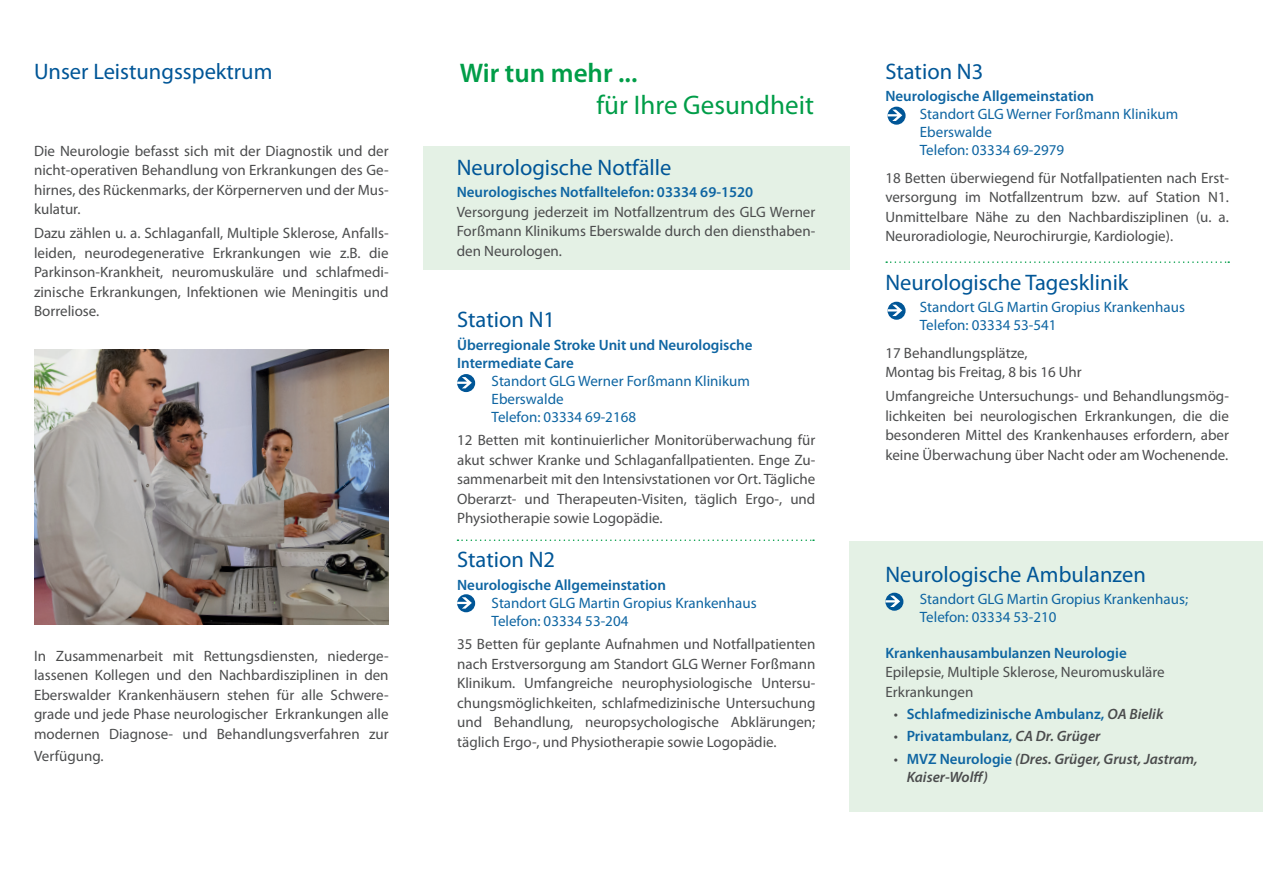
<style>
.page{position:relative;width:1263px;height:893px;background:#fff}
.page>*{position:absolute;margin:0;border:0;box-sizing:border-box;transform-origin:0 0}
.t1{font:27px "Myriad Pro";color:#009d48}
.t2{font:600 27px "Myriad Pro";color:#009d48}
.t3{font:22.5px "Myriad Pro";color:#005697}
.t4{font:15px/19.5px "Myriad Pro";color:#4b4c4d;text-align:justify}
.t5{font:15px/18px "Myriad Pro";color:#0e65a2}
.t6{font:600 15px/18px "Myriad Pro";color:#0e65a2}
.t7{font:italic 600 15px/18px "Myriad Pro";color:#4b4c4d}
.s1{font-weight:400;color:#4b4c4d}
.s2{font-style:italic;color:#4b4c4d}
.s3{font-weight:400;font-style:normal}
.s4{font-style:normal;color:#0e65a2}
</style>
<div class="page">
<div style="left:849px;top:541px;width:414px;height:270px;background:#e4f1e5"></div>
<div style="left:423px;top:147px;width:426px;height:123px;background:#e4f1e5"></div>
<img style="left:34px;top:350px;width:355px;height:274px">
<svg style="left:457px;top:539px;width:357px;height:2px"></svg>
<svg style="left:886px;top:261px;width:343px;height:2px"></svg>
<svg style="left:457px;top:374px;width:18px;height:18px"></svg>
<svg style="left:457px;top:377px;width:15px;height:11px"></svg>
<div style="left:457px;top:594px;width:18px;height:18px;background:#005697;border-radius:50%"></div>
<svg style="left:457px;top:597px;width:15px;height:12px"></svg>
<svg style="left:887px;top:107px;width:18px;height:18px"></svg>
<svg style="left:887px;top:110px;width:15px;height:11px"></svg>
<svg style="left:887px;top:302px;width:18px;height:18px"></svg>
<svg style="left:887px;top:305px;width:15px;height:11px"></svg>
<div style="left:885px;top:593px;width:18px;height:18px;background:#005697;border-radius:50%"></div>
<svg style="left:885px;top:596px;width:15px;height:11px"></svg>
<h2 class="t3" style="left:34px;top:57px;width:240px">Unser Leistungsspektrum</h2>
<p class="t4" style="left:34px;top:141px;width:356px">Die Neurologie befasst sich mit der Diagnostik und der nicht-operativen Behandlung von Erkrankungen des Ge&shy;hirnes, des Rückenmarks, der Körpernerven und der Mus&shy;kulatur.</p>
<p class="t4" style="left:34px;top:223px;width:356px">Dazu zählen u. a. Schlaganfall, Multiple Sklerose, Anfalls&shy;leiden, neurodegenerative Erkrankungen wie z.B. die Parkinson-Krankheit, neuromuskuläre und schlafmedi&shy;zinische Erkrankungen, Infektionen wie Meningitis und Borreliose.</p>
<p class="t4" style="left:34px;top:646px;width:356px">In Zusammenarbeit mit Rettungsdiensten, niederge&shy;lassenen Kollegen und den Nachbardisziplinen in den Eberswalder Krankenhäusern stehen für alle Schwere&shy;grade und jede Phase neurologischer Erkrankungen alle modernen Diagnose- und Behandlungsverfahren zur</p>
<p class="t4" style="left:34px;top:746px;width:71px">Verfügung.</p>
<h1 class="t2" style="left:460px;top:56px;width:179px">Wir tun mehr ...</h1>
<h1 class="t1" style="left:596px;top:89px;width:219px">für Ihre Gesundheit</h1>
<h2 class="t3" style="left:457px;top:154px;width:216px">Neurologische Notfälle</h2>
<p class="t6" style="left:457px;top:183px;width:298px">Neurologisches Notfalltelefon: 03334 69-1520</p>
<p class="t4" style="left:457px;top:202px;width:360px">Versorgung jederzeit im Notfallzentrum des GLG Werner Forßmann Klinikums Eberswalde durch den diensthaben&shy;den Neurologen.</p>
<h2 class="t3" style="left:457px;top:306px;width:99px">Station N1</h2>
<p class="t6" style="left:457px;top:335px;width:297px">Überregionale Stroke Unit und Neurologische<br>Intermediate Care</p>
<p class="t5" style="left:492px;top:371px;width:260px">Standort GLG Werner Forßmann Klinikum<br>Eberswalde<br>Telefon: 03334 69-2168</p>
<p class="t4" style="left:457px;top:430px;width:360px">12 Betten mit kontinuierlicher Monitorüberwachung für akut schwer Kranke und Schlaganfallpatienten. Enge Zu&shy;sammenarbeit mit den Intensivstationen vor Ort. Tägliche Oberarzt- und Therapeuten-Visiten, täglich Ergo-, und Physiotherapie sowie Logopädie.</p>
<h2 class="t3" style="left:457px;top:546px;width:99px">Station N2</h2>
<p class="t6" style="left:457px;top:575px;width:210px">Neurologische Allgemeinstation</p>
<p class="t5" style="left:492px;top:593px;width:267px">Standort GLG Martin Gropius Krankenhaus<br>Telefon: 03334 53-204</p>
<p class="t4" style="left:457px;top:634px;width:360px">35 Betten für geplante Aufnahmen und Notfallpatienten nach Erstversorgung am Standort GLG Werner Forßmann Klinikum. Umfangreiche neurophysiologische Untersu&shy;chungsmöglichkeiten, schlafmedizinische Untersuchung und Behandlung, neuropsychologische Abklärungen; täglich Ergo-, und Physiotherapie sowie Logopädie.</p>
<h2 class="t3" style="left:885px;top:57px;width:99px">Station N3</h2>
<p class="t6" style="left:885px;top:86px;width:210px">Neurologische Allgemeinstation</p>
<p class="t5" style="left:920px;top:105px;width:260px">Standort GLG Werner Forßmann Klinikum<br>Eberswalde<br>Telefon: 03334 69-2979</p>
<p class="t4" style="left:885px;top:168px;width:345px">18 Betten überwiegend für Notfallpatienten nach Erst&shy;versorgung im Notfallzentrum bzw. auf Station N1.<br>Unmittelbare Nähe zu den Nachbardisziplinen (u. a.<br>Neuroradiologie, Neurochirurgie, Kardiologie).</p>
<h2 class="t3" style="left:885px;top:268px;width:245px">Neurologische Tagesklinik</h2>
<p class="t5" style="left:920px;top:298px;width:267px">Standort GLG Martin Gropius Krankenhaus<br>Telefon: 03334 53-541</p>
<p class="t4" style="left:885px;top:343px;width:198px">17 Behandlungsplätze,<br>Montag bis Freitag, 8 bis 16 Uhr</p>
<p class="t4" style="left:885px;top:386px;width:345px">Umfangreiche Untersuchungs- und Behandlungsmög&shy;lichkeiten bei neurologischen Erkrankungen, die die besonderen Mittel des Krankenhauses erfordern, aber keine Überwachung über Nacht oder am Wochenende.</p>
<h2 class="t3" style="left:885px;top:560px;width:262px">Neurologische Ambulanzen</h2>
<p class="t5" style="left:920px;top:590px;width:270px">Standort GLG Martin Gropius Krankenhaus;<br>Telefon: 03334 53-210</p>
<p class="t6" style="left:885px;top:643px;width:243px">Krankenhausambulanzen Neurologie</p>
<p class="t4" style="left:885px;top:662px;width:281px">Epilepsie, Multiple Sklerose, Neuromuskuläre<br>Erkrankungen</p>
<p class="t6" style="left:894px;top:705px;width:271px"><span class="s1">•</span> Schlafmedizinische Ambulanz, <span class="s2">OA Bielik</span></p>
<p class="t6" style="left:894px;top:727px;width:208px"><span class="s1">•</span> Privatambulanz, <span class="s2">CA Dr. Grüger</span></p>
<p class="t7" style="left:907px;top:749px;width:293px;text-indent:-13px"><span class="s3">•</span> <span class="s4">MVZ Neurologie</span> (Dres. Grüger, Grust, Jastram,<br>Kaiser-Wolff)</p>
</div>
